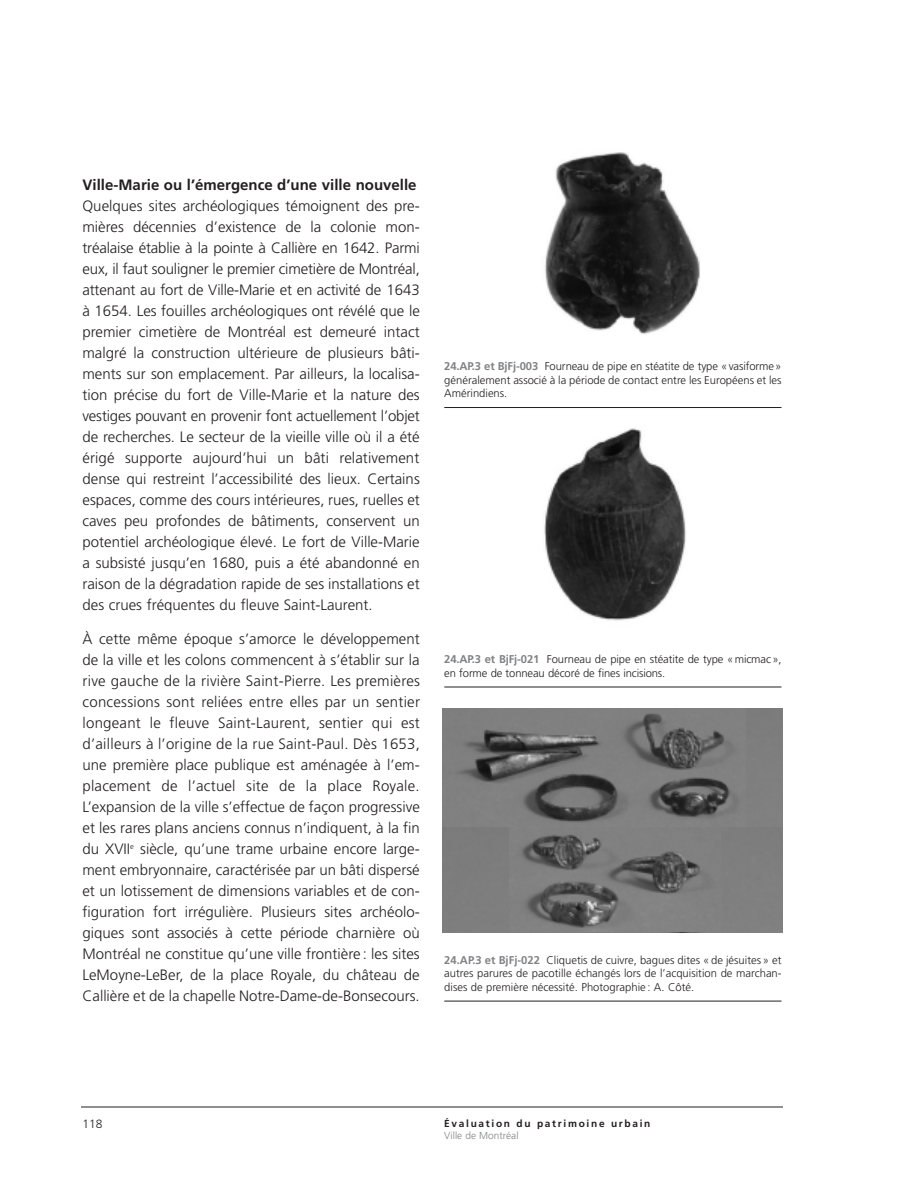
<style>
.page{position:relative;width:918px;height:1188px;background:#fff}
.page>*{position:absolute;margin:0;border:0;box-sizing:border-box;transform-origin:0 0}
.t1{font:300 15px/21px "Frutiger";color:#231f20;text-align:justify}
.t2{font:700 15px "Frutiger";color:#231f20}
.t3{font:300 12px "Frutiger";color:#231f20}
.t4{font:300 11.25px/13.5px "Frutiger";color:#231f20;text-align:justify}
.t5{font:700 10.2px "Frutiger";letter-spacing:.165em;color:#231f20}
.t6{font:300 10.2px "Frutiger";color:#808285}
.s1{font-weight:700;color:#808285}
</style>
<div class="page">
<div style="left:443px;top:826px;width:340px;height:107px;background:#7e7e7e"></div>
<hr style="left:444px;top:687px;width:338px;height:1px;background:#231f20">
<img style="left:544px;top:428px;width:142px;height:193px">
<hr style="left:81px;top:1107px;width:702px;height:1px;background:#231f20">
<hr style="left:444px;top:1001px;width:338px;height:1px;background:#231f20">
<img style="left:510px;top:826px;width:210px;height:106px">
<img style="left:443px;top:708px;width:340px;height:118px">
<hr style="left:444px;top:407px;width:338px;height:1px;background:#231f20">
<img style="left:545px;top:152px;width:155px;height:183px">
<div style="left:747px;top:709px;width:36px;height:118px;background:#7f7f7f"></div>
<p class="t2" style="left:82px;top:179px;width:336px">Ville-Marie ou l’émergence d’une ville nouvelle</p>
<p class="t1" style="left:82px;top:196px;width:339px">Quelques sites archéologiques témoignent des pre&shy;mières décennies d’existence de la colonie mon&shy;tréalaise établie à la pointe à Callière en 1642. Parmi eux, il faut souligner le premier cimetière de Montréal, attenant au fort de Ville-Marie et en activité de 1643 à 1654. Les fouilles archéologiques ont révélé que le premier cimetière de Montréal est demeuré intact malgré la construction ultérieure de plusieurs bâti&shy;ments sur son emplacement. Par ailleurs, la localisa&shy;tion précise du fort de Ville-Marie et la nature des vestiges pouvant en provenir font actuellement l’objet de recherches. Le secteur de la vieille ville où il a été érigé supporte aujourd’hui un bâti relativement dense qui restreint l’accessibilité des lieux. Certains espaces, comme des cours intérieures, rues, ruelles et caves peu profondes de bâtiments, conservent un potentiel archéologique élevé. Le fort de Ville-Marie a subsisté jusqu’en 1680, puis a été abandonné en raison de la dégradation rapide de ses installations et des crues fréquentes du fleuve Saint-Laurent.</p>
<p class="t1" style="left:82px;top:630px;width:339px">À cette même époque s’amorce le développement de la ville et les colons commencent à s’établir sur la rive gauche de la rivière Saint-Pierre. Les premières concessions sont reliées entre elles par un sentier longeant le fleuve Saint-Laurent, sentier qui est d’ailleurs à l’origine de la rue Saint-Paul. Dès 1653, une première place publique est aménagée à l’em&shy;placement de l’actuel site de la place Royale.<br>L’expansion de la ville s’effectue de façon progressive et les rares plans anciens connus n’indiquent, à la fin du XVII<sup>e</sup> siècle, qu’une trame urbaine encore large&shy;ment embryonnaire, caractérisée par un bâti dispersé et un lotissement de dimensions variables et de con&shy;figuration fort irrégulière. Plusieurs sites archéolo&shy;giques sont associés à cette période charnière où Montréal ne constitue qu’une ville frontière : les sites LeMoyne-LeBer, de la place Royale, du château de Callière et de la chapelle Notre-Dame-de-Bonsecours.</p>
<p class="t4" style="left:444px;top:361px;width:339px"><span class="s1">24.AP.3 et BjFj-003</span> Fourneau de pipe en stéatite de type «vasiforme» généralement associé à la période de contact entre les Européens et les Amérindiens.</p>
<p class="t4" style="left:444px;top:654px;width:339px"><span class="s1">24.AP.3 et BjFj-021</span> Fourneau de pipe en stéatite de type «micmac», en forme de tonneau décoré de fines incisions.</p>
<p class="t4" style="left:444px;top:954px;width:339px"><span class="s1">24.AP.3 et BjFj-022</span> Cliquetis de cuivre, bagues dites « de jésuites » et autres parures de pacotille échangés lors de l’acquisition de marchan&shy;dises de première nécessité. Photographie : A. Côté.</p>
<p class="t3" style="left:82px;top:1119px;width:22px">118</p>
<p class="t5" style="left:444px;top:1119px;width:208px">Évaluation du patrimoine urbain</p>
<p class="t6" style="left:444px;top:1131px;width:76px">Ville de Montréal</p>
</div>
